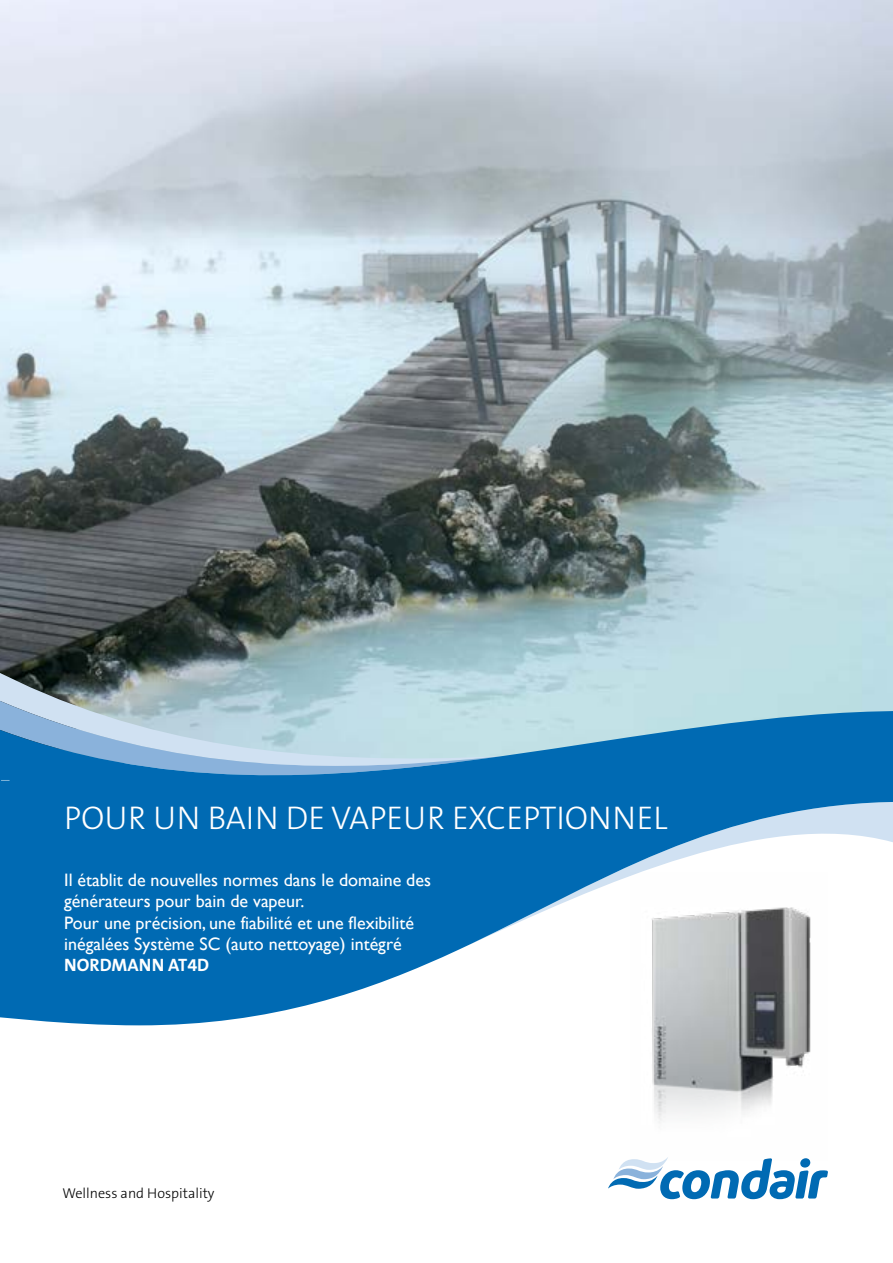
<style>
.page{position:relative;width:893px;height:1263px;background:#fff}
.page>*{position:absolute;margin:0;border:0;box-sizing:border-box;transform-origin:0 0}
.t1{font:300 33px "The Sans B3";color:#fff}
.t2{font:18px/21.3px "Gill Sans";color:#fff}
.t3{font:700 18px "The Sans B7";color:#fff}
.t4{font:300 14.25px "The Sans B3";color:#000}
</style>
<div class="page">
<img style="left:0;top:0;width:893px;height:711px">
<svg style="left:0;top:666px;width:503px;height:45px"></svg>
<svg style="left:0;top:695px;width:500px;height:16px"></svg>
<svg style="left:0;top:711px;width:893px;height:314px;fill:#006ab3"></svg>
<svg style="left:608px;top:1159px;width:220px;height:40px"></svg>
<img style="left:630px;top:872px;width:198px;height:289px">
<h1 class="t1" style="left:64px;top:800px;width:605px">POUR UN BAIN DE VAPEUR EXCEPTIONNEL</h1>
<p class="t2" style="left:64px;top:870px;width:368px">Il établit de nouvelles normes dans le domaine des générateurs pour bain de vapeur.<br>Pour une précision, une fiabilité et une flexibilité inégalées Système SC (auto nettoyage) intégré</p>
<p class="t3" style="left:64px;top:955px;width:147px">NORDMANN AT4D</p>
<p class="t4" style="left:62px;top:1186px;width:154px">Wellness and Hospitality</p>
</div>
